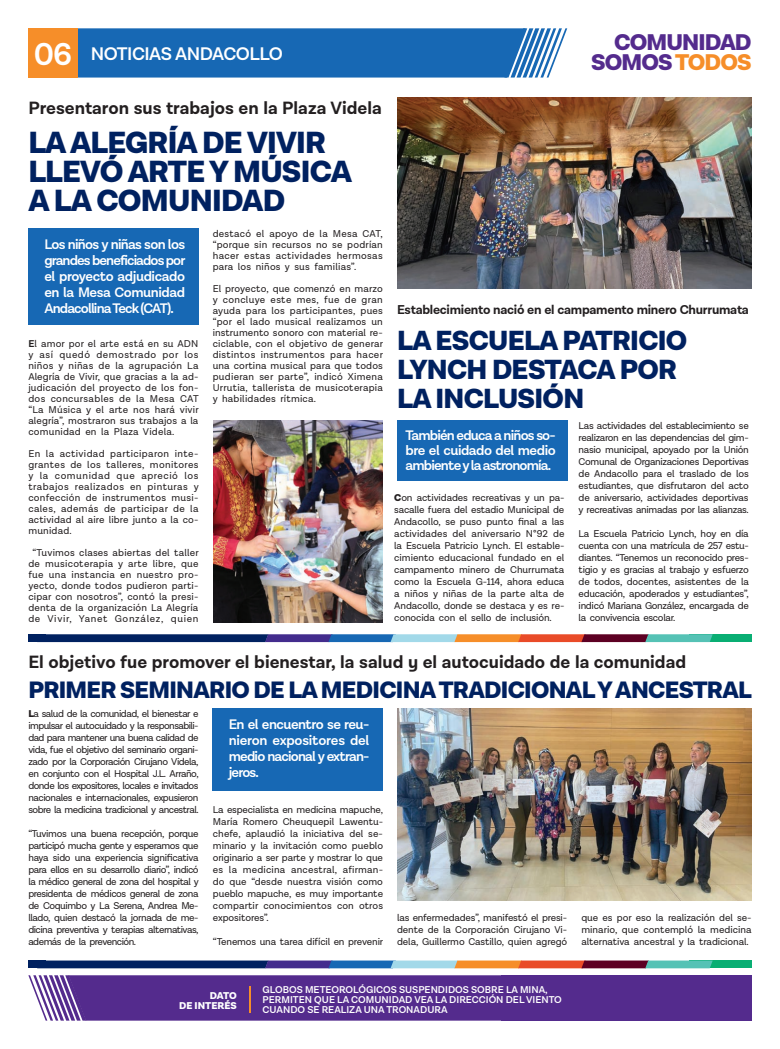
<style>
.page{position:relative;width:780px;height:1049px;background:#fff}
.page>*{position:absolute;margin:0;border:0;box-sizing:border-box;transform-origin:0 0}
.t1{font:600 32px "Lota Grotesque Alt 1";color:#fff}
.t2{font:900 31px/29px "Lota Grotesque Alt 3";letter-spacing:-.025em;color:#002160}
.t3{font:900 28px/29px "Lota Grotesque Alt 3";letter-spacing:-.025em;color:#002160}
.t4{font:900 24px "Lota Grotesque Alt 3";letter-spacing:-.03em;color:#002160}
.t5{font:900 23px "Lota Grotesque Alt 3";letter-spacing:-.04em;color:#542b8d}
.t6{font:600 18.5px "Lota Grotesque Alt 1";letter-spacing:-.025em;color:#fff}
.t7{font:700 18px "Lota Grotesque Alt 3";color:#231f20}
.t8{font:600 14px/16px "Lota Grotesque Alt 1";letter-spacing:-.05em;color:#fff;text-align:justify}
.t9{font:700 13px "Lota Grotesque Alt 3";letter-spacing:-.02em;color:#231f20}
.t10{font:10px/12px "Lota Grotesque Alt 1";letter-spacing:.005em;color:#231f20;text-align:justify}
.t11{font:600 10px/10px "Lota Grotesque Alt 1";color:#fff}
.t12{font:10px "Lota Grotesque Alt 1";letter-spacing:-.015em;color:#231f20}
.t13{font:900 10px/10px "Lota Grotesque Alt 2";color:#fff;text-align:right}
.s1{color:#f68e29}
.s2{font-weight:700}
.s3{font-family:"Lota Grotesque Alt 3";font-weight:900}
</style>
<div class="page">
<div style="left:689px;top:960px;width:62px;height:8px;background:#09ae73"></div>
<div style="left:28px;top:960px;width:18px;height:8px;background:#002160"></div>
<svg style="left:46px;top:960px;width:666px;height:8px;background:#61607a"></svg>
<svg style="left:28px;top:975px;width:473px;height:45px;background:#5e3793"></svg>
<div style="left:501px;top:975px;width:250px;height:45px;background:#542b8d"></div>
<hr style="left:249px;top:986px;width:2px;height:27px;background:#f68e29">
<svg style="left:28px;top:28px;width:539px;height:50px;background:#3a75ab"></svg>
<div style="left:28px;top:228px;width:170px;height:96px;background:#1768b4"></div>
<div style="left:397px;top:420px;width:170px;height:60px;background:#1768b4"></div>
<img style="left:397px;top:98px;width:354px;height:190px">
<img style="left:397px;top:708px;width:354px;height:192px">
<div style="left:213px;top:708px;width:170px;height:82px;background:#1768b4"></div>
<img style="left:214px;top:420px;width:169px;height:202px">
<div style="left:689px;top:634px;width:62px;height:8px;background:#09ae73"></div>
<div style="left:28px;top:634px;width:18px;height:8px;background:#002160"></div>
<svg style="left:46px;top:634px;width:666px;height:8px;background:#5c5b75"></svg>
<h3 class="t5" style="left:614px;top:28px;width:139px">COMUNIDAD</h3>
<h1 class="t1" style="left:34px;top:35px;width:40px">06</h1>
<h3 class="t5" style="left:591px;top:48px;width:162px">SOMOS<span class="s1">TODOS</span></h3>
<h3 class="t6" style="left:91px;top:43px;width:193px">NOTICIAS ANDACOLLO</h3>
<h3 class="t7" style="left:28px;top:98px;width:355px">Presentaron sus trabajos en la Plaza Videla</h3>
<h2 class="t2" style="left:28px;top:130px;width:325px">LA ALEGRÍA DE VIVIR<br>LLEVÓ ARTE Y MÚSICA<br>A LA COMUNIDAD</h2>
<h3 class="t8" style="left:44px;top:237px;width:142px">Los niños y niñas son los grandes beneficiados por el proyecto adjudicado en la Mesa Comunidad Andacollina Teck (CAT).</h3>
<p class="t10" style="left:28px;top:339px;width:172px;line-height:11px"><span class="s2">E</span>l amor por el arte está en su ADN y así quedó demostrado por los niños y niñas de la agrupación La Alegría de Vivir, que gracias a la ad&shy;judicación del proyecto de los fon&shy;dos concursables de la Mesa CAT “La Música y el arte nos hará vivir alegría”, mostraron sus trabajos a la comunidad en la Plaza Videla.</p>
<p class="t10" style="left:28px;top:449px;width:172px;line-height:11px">En la actividad participaron inte&shy;grantes de los talleres, monitores y la comunidad que apreció los trabajos realizados en pinturas y confección de instrumentos musi&shy;cales, además de participar de la actividad al aire libre junto a la co&shy;munidad.</p>
<p class="t10" style="left:28px;top:548px;width:172px;line-height:11px;text-align:center">“Tuvimos clases abiertas del taller de musicoterapia y arte libre, que fue una instancia en nuestro pro&shy;yecto, donde todos pudieron parti&shy;cipar con nosotros”, contó la presi&shy;denta de la organización La Alegría de Vivir, Yanet González, quien</p>
<p class="t10" style="left:213px;top:228px;width:172px;line-height:11px">destacó el apoyo de la Mesa CAT, “porque sin recursos no se podrían hacer estas actividades hermosas para los niños y sus familias”.</p>
<p class="t10" style="left:213px;top:283px;width:172px;line-height:11px">El proyecto, que comenzó en marzo y concluye este mes, fue de gran ayuda para los participantes, pues “por el lado musical realizamos un instrumento sonoro con material re&shy;ciclable, con el objetivo de generar distintos instrumentos para hacer una cortina musical para que todos pudieran ser parte”, indicó Ximena Urrutia, tallerista de musicoterapia y habilidades rítmica.</p>
<h3 class="t9" style="left:397px;top:302px;width:353px">Establecimiento nació en el campamento minero Churrumata</h3>
<h3 class="t3" style="left:397px;top:327px;width:292px">LA ESCUELA PATRICIO<br>LYNCH DESTACA POR<br>LA INCLUSIÓN</h3>
<h3 class="t8" style="left:405px;top:428px;width:152px;line-height:15px">También educa a niños so&shy;bre el cuidado del medio ambiente y la astronomía.</h3>
<p class="t10" style="left:394px;top:492px;width:172px"><span class="s3">C</span>on actividades recreativas y un pa&shy;sacalle fuera del estadio Municipal de Andacollo, se puso punto final a las actividades del aniversario N°92 de la Escuela Patricio Lynch. El estable&shy;cimiento educacional fundado en el campamento minero de Churrumata como la Escuela G-114, ahora educa a niños y niñas de la parte alta de Andacollo, donde se destaca y es re&shy;conocida con el sello de inclusión.</p>
<p class="t10" style="left:578px;top:420px;width:172px">Las actividades del establecimiento se realizaron en las dependencias del gim&shy;nasio municipal, apoyado por la Unión Comunal de Organizaciones Deportivas de Andacollo para el traslado de los estudiantes, que disfrutaron del acto de aniversario, actividades deportivas y recreativas animadas por las alianzas.</p>
<p class="t10" style="left:578px;top:528px;width:172px">La Escuela Patricio Lynch, hoy en día cuenta con una matrícula de 257 estu&shy;diantes. “Tenemos un reconocido pres&shy;tigio y es gracias al trabajo y esfuerzo de todos, docentes, asistentes de la educación, apoderados y estudiantes”, indicó Mariana González, encargada de la convivencia escolar.</p>
<h3 class="t7" style="left:28px;top:652px;width:659px">El objetivo fue promover el bienestar, la salud y el autocuidado de la comunidad</h3>
<p class="t10" style="left:28px;top:708px;width:172px"><span class="s3">L</span>a salud de la comunidad, el bienestar e impulsar el autocuidado y la responsabili&shy;dad para mantener una buena calidad de vida, fue el objetivo del seminario organi&shy;zado por la Corporación Cirujano Videla, en conjunto con el Hospital J.L. Arraño, donde los expositores, locales e invitados nacionales e internacionales, expusieron sobre la medicina tradicional y ancestral.</p>
<p class="t10" style="left:28px;top:828px;width:172px">“Tuvimos una buena recepción, porque participó mucha gente y esperamos que haya sido una experiencia significativa para ellos en su desarrollo diario”, indicó la médico general de zona del hospital y presidenta de médicos general de zona de Coquimbo y La Serena, Andrea Me&shy;llado, quien destacó la jornada de me&shy;dicina preventiva y terapias alternativas, además de la prevención.</p>
<h3 class="t4" style="left:28px;top:676px;width:725px">PRIMER SEMINARIO DE LA MEDICINA TRADICIONAL Y ANCESTRAL</h3>
<h3 class="t8" style="left:229px;top:717px;width:142px">En el encuentro se reu&shy;nieron expositores del medio nacional y extran&shy;jeros.</h3>
<p class="t10" style="left:213px;top:804px;width:172px">La especialista en medicina mapuche, María Romero Cheuquepil Lawentu&shy;chefe, aplaudió la iniciativa del se&shy;minario y la invitación como pueblo originario a ser parte y mostrar lo que es la medicina ancestral, afirman&shy;do que “desde nuestra visión como pueblo mapuche, es muy importante compartir conocimientos con otros expositores”.</p>
<p class="t12" style="left:213px;top:936px;width:172px">“Tenemos una tarea difícil en prevenir</p>
<p class="t10" style="left:397px;top:912px;width:172px">las enfermedades”, manifestó el presi&shy;dente de la Corporación Cirujano Vi&shy;dela, Guillermo Castillo, quien agregó</p>
<p class="t10" style="left:581px;top:912px;width:172px">que es por eso la realización del se&shy;minario, que contempló la medicina alternativa ancestral y la tradicional.</p>
<p class="t13" style="left:179px;top:990px;width:59px">DATO<br>DE INTERÉS</p>
<p class="t11" style="left:262px;top:985px;width:301px">GLOBOS METEOROLÓGICOS SUSPENDIDOS SOBRE LA MINA,<br>PERMITEN QUE LA COMUNIDAD VEA LA DIRECCIÓN DEL VIENTO<br>CUANDO SE REALIZA UNA TRONADURA</p>
</div>
